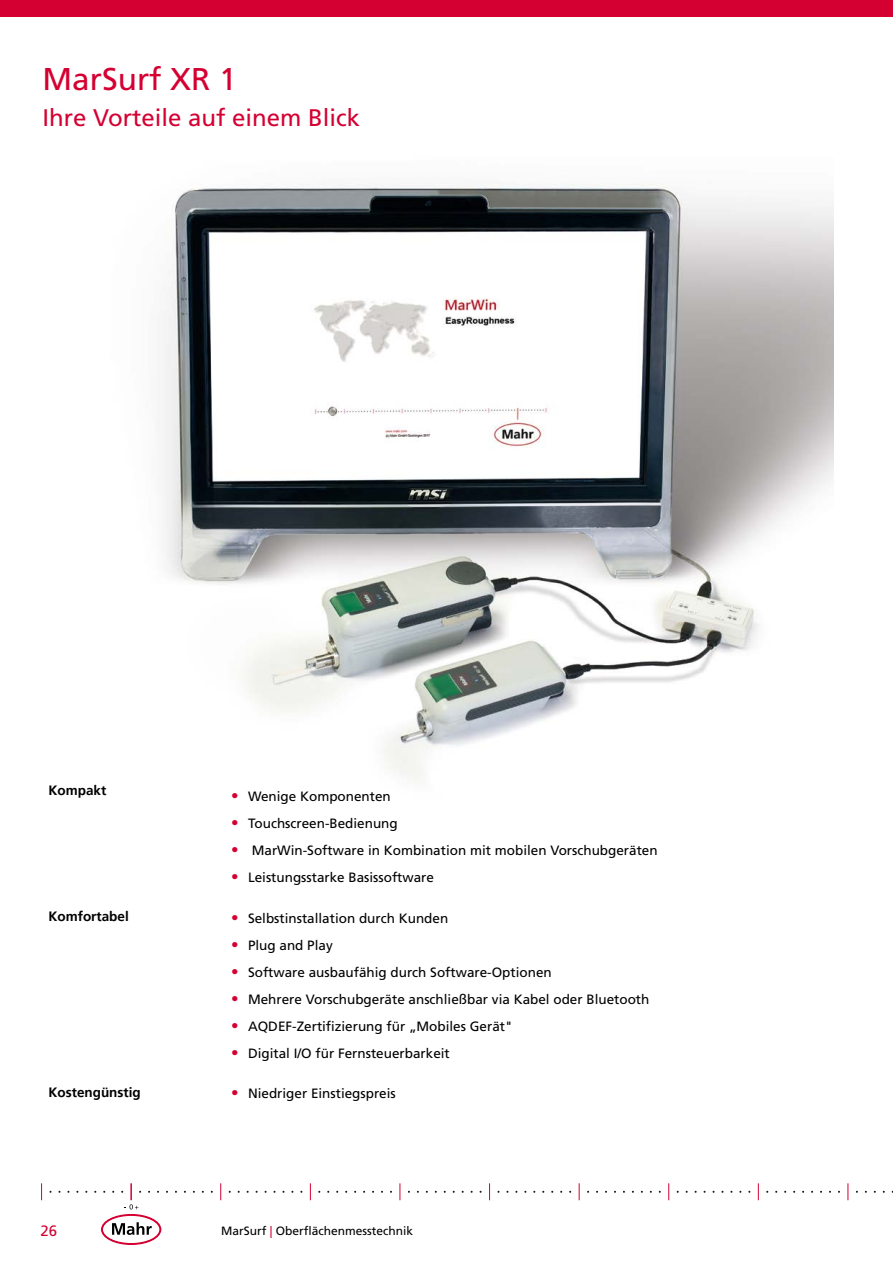
<style>
.page{position:relative;width:893px;height:1263px;background:#fff}
.page>*{position:absolute;margin:0;border:0;box-sizing:border-box;transform-origin:0 0}
.Headline_1{font:31.5px "Frutiger LT Pro";color:#d40032}
.Headline_1-2{font:24px "Frutiger LT Pro";color:#d40032}
.t1{font:15px "Frutiger LT Pro";color:#d40032}
.t2{font:13.5px "Frutiger LT Pro";color:#000}
.Fliesstext{font:700 13.5px "Frutiger LT Pro";color:#000}
.t3{font:12px "Frutiger LT Pro";color:#000}
.s1{font-weight:300;font-size:15px;color:#d40032}
.s2{color:#d40032}
</style>
<div class="page">
<img style="left:163px;top:183px;width:670px;height:599px">
<div style="left:0;top:0;width:893px;height:17px;background:#d40032"></div>
<svg style="left:41px;top:1183px;width:1px;height:17px"></svg>
<svg style="left:94px;top:1183px;width:74px;height:61px"></svg>
<svg style="left:220px;top:1183px;width:1px;height:17px"></svg>
<svg style="left:310px;top:1183px;width:1px;height:17px"></svg>
<svg style="left:400px;top:1183px;width:1px;height:17px"></svg>
<svg style="left:489px;top:1183px;width:1px;height:17px"></svg>
<svg style="left:579px;top:1183px;width:1px;height:17px"></svg>
<svg style="left:668px;top:1183px;width:1px;height:17px"></svg>
<svg style="left:758px;top:1183px;width:1px;height:17px"></svg>
<svg style="left:847px;top:1183px;width:1px;height:17px"></svg>
<p class="Headline_1" style="left:43px;top:61px;width:196px">MarSurf XR 1</p>
<p class="Headline_1-2" style="left:43px;top:104px;width:319px">Ihre Vorteile auf einem Blick</p>
<p class="Fliesstext" style="left:49px;top:782px;width:59px">Kompakt</p>
<p class="t2" style="left:231px;top:788px;width:161px"><span class="s1">•</span> Wenige Komponenten</p>
<p class="t2" style="left:231px;top:815px;width:168px"><span class="s1">•</span> Touchscreen-Bedienung</p>
<p class="t2" style="left:231px;top:842px;width:428px"><span class="s1">•</span> MarWin-Software in Kombination mit mobilen Vorschubgeräten</p>
<p class="t2" style="left:231px;top:869px;width:205px"><span class="s1">•</span> Leistungsstarke Basissoftware</p>
<p class="Fliesstext" style="left:49px;top:908px;width:82px">Komfortabel</p>
<p class="t2" style="left:231px;top:910px;width:219px"><span class="s1">•</span> Selbstinstallation durch Kunden</p>
<p class="t2" style="left:231px;top:937px;width:103px"><span class="s1">•</span> Plug and Play</p>
<p class="t2" style="left:231px;top:964px;width:322px"><span class="s1">•</span> Software ausbaufähig durch Software-Optionen</p>
<p class="t2" style="left:231px;top:991px;width:420px"><span class="s1">•</span> Mehrere Vorschubgeräte anschließbar via Kabel oder Bluetooth</p>
<p class="t2" style="left:231px;top:1018px;width:283px"><span class="s1">•</span> AQDEF-Zertifizierung für „Mobiles Gerät"</p>
<p class="t2" style="left:231px;top:1045px;width:220px"><span class="s1">•</span> Digital I/O für Fernsteuerbarkeit</p>
<p class="Fliesstext" style="left:49px;top:1084px;width:94px">Kostengünstig</p>
<p class="t2" style="left:231px;top:1085px;width:166px"><span class="s1">•</span> Niedriger Einstiegspreis</p>
<p class="t1" style="left:40px;top:1222px;width:18px">26</p>
<p class="t3" style="left:221px;top:1224px;width:194px">MarSurf <span class="s2">|</span> Oberflächenmesstechnik</p>
</div>
